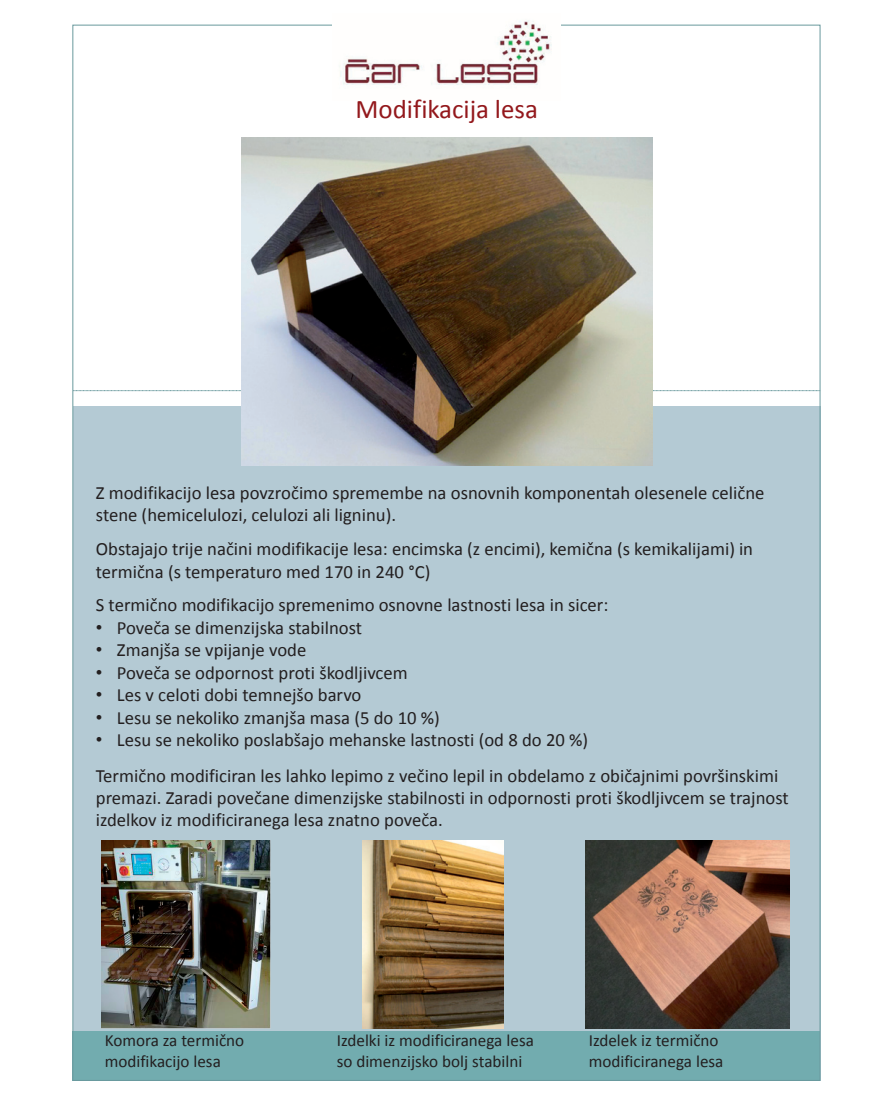
<style>
.page{position:relative;width:893px;height:1106px;background:#fff}
.page>*{position:absolute;margin:0;border:0;box-sizing:border-box;transform-origin:0 0}
.t1{font:27px "Calibri";color:#93181c}
.t2{font:18.75px/22.5px "Calibri";color:#231f20}
.t3{font:17.1px/20.5px "Calibri";color:#231f20}
.s1{font-family:"Arial"}
</style>
<div class="page">
<div style="left:60px;top:1px;width:773px;height:1104px;background:#b4cad4"></div>
<div style="left:60px;top:1081px;width:773px;height:24px;background:#fff"></div>
<div style="left:820px;top:1px;width:13px;height:1105px;background:#fff"></div>
<div style="left:60px;top:1px;width:13px;height:1104px;background:#fff"></div>
<div style="left:60px;top:1px;width:773px;height:405px;background:#fff"></div>
<div style="left:72px;top:1030px;width:747px;height:50px;background:#72acaf"></div>
<svg style="left:73px;top:356px;width:747px;height:69px"></svg>
<img style="left:340px;top:20px;width:212px;height:65px">
<img style="left:586px;top:840px;width:204px;height:188px">
<img style="left:363px;top:840px;width:141px;height:188px">
<img style="left:102px;top:840px;width:168px;height:188px">
<img style="left:241px;top:138px;width:411px;height:327px">
<h1 class="t1" style="left:356px;top:92px;width:184px">Modifikacija lesa</h1>
<p class="t2" style="left:96px;top:481px;width:670px">Z modifikacijo lesa povzročimo spremembe na osnovnih komponentah olesenele celične stene (hemicelulozi, celulozi ali ligninu).</p>
<p class="t2" style="left:96px;top:537px;width:659px">Obstajajo trije načini modifikacije lesa: encimska (z encimi), kemična (s kemikalijami) in termična (s temperaturo med 170 in 240 °C)</p>
<p class="t2" style="left:96px;top:594px;width:514px">S termično modifikacijo spremenimo osnovne lastnosti lesa in sicer:</p>
<p class="t2" style="left:96px;top:616px;width:268px"><span class="s1">•</span> Poveča se dimenzijska stabilnost</p>
<p class="t2" style="left:96px;top:638px;width:212px"><span class="s1">•</span> Zmanjša se vpijanje vode</p>
<p class="t2" style="left:96px;top:661px;width:313px"><span class="s1">•</span> Poveča se odpornost proti škodljivcem</p>
<p class="t2" style="left:96px;top:683px;width:267px"><span class="s1">•</span> Les v celoti dobi temnejšo barvo</p>
<p class="t2" style="left:96px;top:706px;width:346px"><span class="s1">•</span> Lesu se nekoliko zmanjša masa (5 do 10 %)</p>
<p class="t2" style="left:96px;top:722px;width:684px;line-height:35.5px"><span class="s1">•</span> Lesu se nekoliko poslabšajo mehanske lastnosti (od 8 do 20 %)<br>Termično modificiran les lahko lepimo z večino lepil in obdelamo z običajnimi površinskimi</p>
<p class="t2" style="left:96px;top:786px;width:694px">premazi. Zaradi povečane dimenzijske stabilnosti in odpornosti proti škodljivcem se trajnost izdelkov iz modificiranega lesa znatno poveča.</p>
<p class="t3" style="left:105px;top:1030px;width:141px">Komora za termično modifikacijo lesa</p>
<p class="t3" style="left:337px;top:1030px;width:199px">Izdelki iz modificiranega lesa so dimenzijsko bolj stabilni</p>
<p class="t3" style="left:589px;top:1030px;width:136px">Izdelek iz termično modificiranega lesa</p>
</div>
